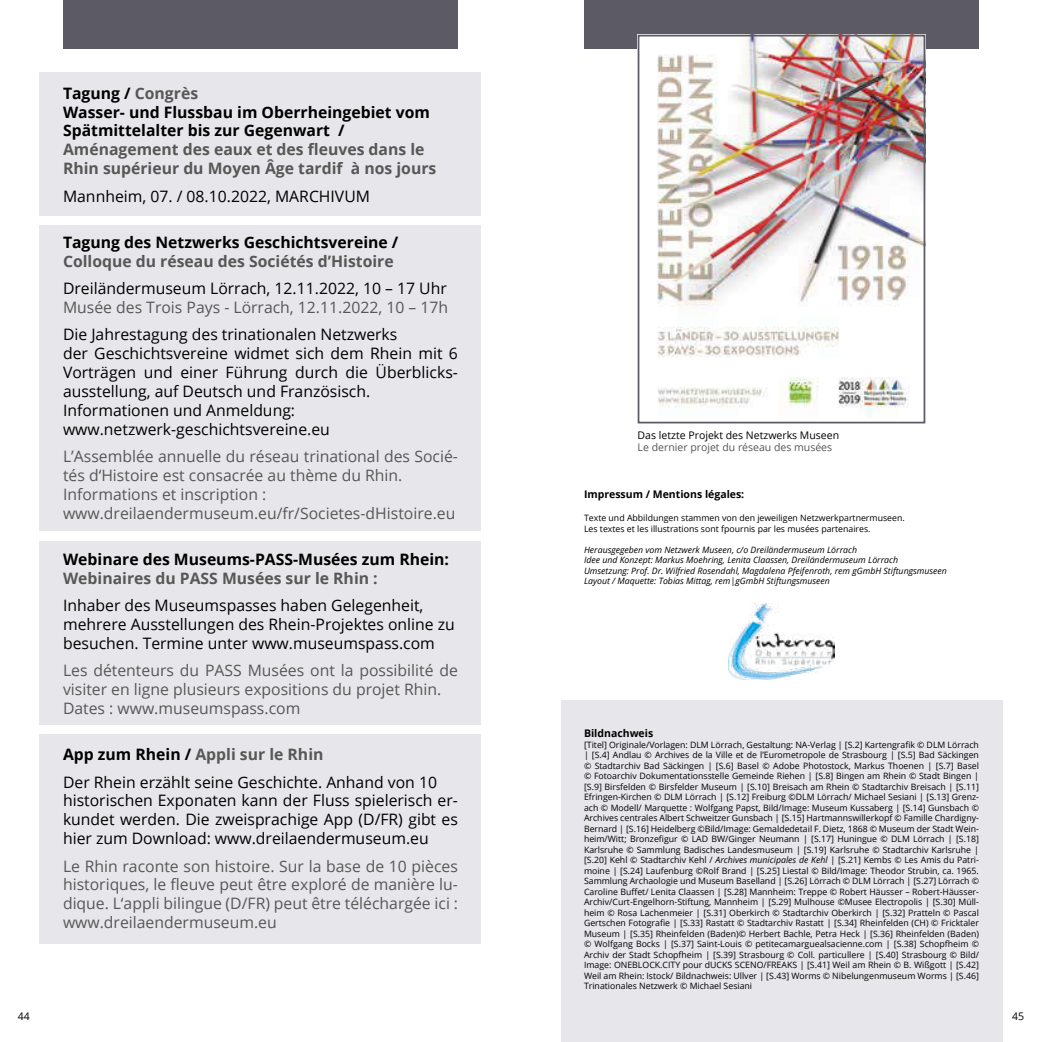
<style>
.page{position:relative;width:1042px;height:1042px;background:#fff}
.page>*{position:absolute;margin:0;border:0;box-sizing:border-box;transform-origin:0 0}
.t1{font:15.75px/18.9px "Open Sans";color:#000}
.t2{font:15.75px/18.9px "Open Sans";color:#575756}
.t3{font:700 15.75px/18.9px "Open Sans";color:#000}
.t4{font:700 15.75px/18.9px "Open Sans";color:#575756}
.t5{font:10.5px "Open Sans";color:#000}
.t6{font:700 10.5px "Open Sans";color:#000}
.t7{font:10.5px "Open Sans";color:#575756}
.t8{font:8.75px/10.5px "Open Sans";color:#000}
.t9{font:italic 8.75px/10.5px "Open Sans";color:#000}
.s1{color:#575756}
.s2{font-weight:700}
.s3{font-weight:700;color:#575756}
.s4{font-style:italic}
</style>
<div class="page">
<div style="left:40px;top:734px;width:441px;height:210px;background:#e7e6ea"></div>
<div style="left:40px;top:541px;width:441px;height:183px;background:#e7e6ea"></div>
<div style="left:40px;top:226px;width:441px;height:305px;background:#e7e6ea"></div>
<div style="left:40px;top:72px;width:441px;height:144px;background:#e7e6ea"></div>
<div style="left:584px;top:0;width:395px;height:48px;background:#5b5a65"></div>
<div style="left:63px;top:0;width:395px;height:48px;background:#5b5a65"></div>
<div style="left:561px;top:700px;width:441px;height:342px;background:#e7e6ea"></div>
<img style="left:728px;top:604px;width:107px;height:75px">
<img style="left:640px;top:38px;width:282px;height:380px">
<div style="left:637px;top:35px;width:288px;height:388px;border:2px solid #5b5a65"></div>
<h1 class="t3" style="left:63px;top:85px;width:368px">Tagung / <span class="s1">Congrès<br></span>Wasser- und Flussbau im Oberrheingebiet vom<br>Spätmittelalter bis zur Gegenwart /</h1>
<h1 class="t4" style="left:63px;top:140px;width:375px">Aménagement des eaux et des fleuves dans le<br>Rhin supérieur du Moyen Âge tardif à nos jours</h1>
<h1 class="t1" style="left:63px;top:186px;width:308px">Mannheim, 07. / 08.10.2022, MARCHIVUM</h1>
<h1 class="t3" style="left:63px;top:234px;width:337px">Tagung des Netzwerks Geschichtsvereine /</h1>
<h1 class="t4" style="left:63px;top:253px;width:332px">Colloque du réseau des Sociétés d’Histoire</h1>
<h1 class="t1" style="left:63px;top:278px;width:385px">Dreiländermuseum Lörrach, 12.11.2022, 10 – 17 Uhr</h1>
<h1 class="t2" style="left:63px;top:297px;width:387px">Musée des Trois Pays - Lörrach, 12.11.2022, 10 – 17h</h1>
<p class="t1" style="left:63px;top:327px;width:396px">Die Jahrestagung des trinationalen Netzwerks<br>der Geschichtsvereine widmet sich dem Rhein mit 6<br>Vorträgen und einer Führung durch die Überblicks&shy;ausstellung, auf Deutsch und Französisch.<br>Informationen und Anmeldung: www.netzwerk-geschichtsvereine.eu</p>
<h1 class="t2" style="left:63px;top:448px;width:396px">L’Assemblée annuelle du réseau trinational des Socié&shy;tés d‘Histoire est consacrée au thème du Rhin.<br>Informations et inscription : www.dreilaendermuseum.eu/fr/Societes-dHistoire.eu</h1>
<h1 class="t3" style="left:63px;top:551px;width:388px">Webinare des Museums-PASS-Musées zum Rhein:</h1>
<h1 class="t4" style="left:63px;top:570px;width:316px">Webinaires du PASS Musées sur le Rhin :</h1>
<h1 class="t1" style="left:63px;top:595px;width:393px">Inhaber des Museumspasses haben Gelegenheit, mehrere Ausstellungen des Rhein-Projektes online zu besuchen. Termine unter www.museumspass.com</h1>
<h1 class="t2" style="left:63px;top:661px;width:396px">Les détenteurs du PASS Musées ont la possibilité de visiter en ligne plusieurs expositions du projet Rhin.<br>Dates : www.museumspass.com</h1>
<h1 class="t1" style="left:63px;top:740px;width:375px;line-height:27.3px"><span class="s2">App zum Rhein /</span> <span class="s3">Appli sur le Rhin<br></span>Der Rhein erzählt seine Geschichte. Anhand von 10</h1>
<h1 class="t1" style="left:63px;top:793px;width:396px;text-align:justify">historischen Exponaten kann der Fluss spielerisch er&shy;kundet werden. Die zweisprachige App (D/FR) gibt es hier zum Download: www.dreilaendermuseum.eu</h1>
<h1 class="t2" style="left:63px;top:856px;width:396px;text-align:justify">Le Rhin raconte son histoire. Sur la base de 10 pièces historiques, le fleuve peut être exploré de manière lu&shy;dique. L‘appli bilingue (D/FR) peut être téléchargée ici : www.dreilaendermuseum.eu</h1>
<p class="t5" style="left:18px;top:1009px;width:14px">44</p>
<p class="t5" style="left:637px;top:428px;width:203px">Das letzte Projekt des Netzwerks Museen</p>
<p class="t7" style="left:637px;top:443px;width:196px">Le dernier projet du réseau des musées</p>
<p class="t6" style="left:584px;top:490px;width:162px">Impressum / Mentions légales:</p>
<p class="t8" style="left:584px;top:513px;width:322px">Texte und Abbildungen stammen von den jeweiligen Netzwerkpartnermuseen.<br>Les textes et les illustrations sont fpournis par les musées partenaires.</p>
<p class="t9" style="left:584px;top:545px;width:364px">Herausgegeben vom Netzwerk Museen, c/o Dreiländermuseum Lörrach<br>Idee und Konzept: Markus Moehring, Lenita Claassen, Dreiländermuseum Lörrach<br>Umsetzung: Prof. Dr. Wilfried Rosendahl, Magdalena Pfeifenroth, rem gGmbH Stiftungsmuseen Layout / Maquette: Tobias Mittag, rem|gGmbH Stiftungsmuseen</p>
<p class="t6" style="left:584px;top:729px;width:71px">Bildnachweis</p>
<p class="t8" style="left:584px;top:739px;width:396px;text-align:justify">[Titel] Originale/Vorlagen: DLM Lörrach, Gestaltung: NA-Verlag | [S.2] Kartengrafik © DLM Lörrach | [S.4] Andlau © Archives de la Ville et de l’Eurometropole de Strasbourg | [S.5] Bad Säckingen © Stadtarchiv Bad Säckingen | [S.6] Basel © Adobe Photostock, Markus Thoenen | [S.7] Basel © Fotoarchiv Dokumentationsstelle Gemeinde Riehen | [S.8] Bingen am Rhein © Stadt Bingen | [S.9] Birsfelden © Birsfelder Museum | [S.10] Breisach am Rhein © Stadtarchiv Breisach | [S.11] Efringen-Kirchen © DLM Lörrach | [S.12] Freiburg ©DLM Lörrach/ Michael Sesiani | [S.13] Grenz&shy;ach © Modell/ Marquette : Wolfgang Papst, Bild/Image: Museum Kussaberg | [S.14] Gunsbach © Archives centrales Albert Schweitzer Gunsbach | [S.15] Hartmannswillerkopf © Famille Chardigny-Bernard | [S.16] Heidelberg ©Bild/Image: Gemaldedetail F. Dietz, 1868 © Museum der Stadt Wein&shy;heim/Witt; Bronzefigur © LAD BW/Ginger Neumann | [S.17] Huningue © DLM Lörrach | [S.18] Karlsruhe © Sammlung Badisches Landesmuseum | [S.19] Karlsruhe © Stadtarchiv Karlsruhe | [S.20] Kehl © Stadtarchiv Kehl / <span class="s4">Archives municipales de Kehl</span> | [S.21] Kembs © Les Amis du Patri&shy;moine | [S.24] Laufenburg ©Rolf Brand | [S.25] Liestal © Bild/Image: Theodor Strubin, ca. 1965.<br>Sammlung Archaologie und Museum Baselland | [S.26] Lörrach © DLM Lörrach | [S.27] Lörrach © Caroline Buffet/ Lenita Claassen | [S.28] Mannheim: Treppe © Robert Häusser – Robert-Häusser-Archiv/Curt-Engelhorn-Stiftung, Mannheim | [S.29] Mulhouse ©Musee Electropolis | [S.30] Müll&shy;heim © Rosa Lachenmeier | [S.31] Oberkirch © Stadtarchiv Oberkirch | [S.32] Pratteln © Pascal Gertschen Fotografie | [S.33] Rastatt © Stadtarchiv Rastatt | [S.34] Rheinfelden (CH) © Fricktaler Museum | [S.35] Rheinfelden (Baden)© Herbert Bachle, Petra Heck | [S.36] Rheinfelden (Baden) © Wolfgang Bocks | [S.37] Saint-Louis © petitecamarguealsacienne.com | [S.38] Schopfheim © Archiv der Stadt Schopfheim | [S.39] Strasbourg © Coll. particullere | [S.40] Strasbourg © Bild/ Image: ONEBLOCK.CITY pour dUCKS SCENO/FREAKS | [S.41] Weil am Rhein © B. Wißgott | [S.42] Weil am Rhein: Istock/ Bildnachweis: Ullver | [S.43] Worms © Nibelungenmuseum Worms | [S.46] Trinationales Netzwerk © Michael Sesiani</p>
<p class="t5" style="left:1012px;top:1009px;width:14px">45</p>
</div>
